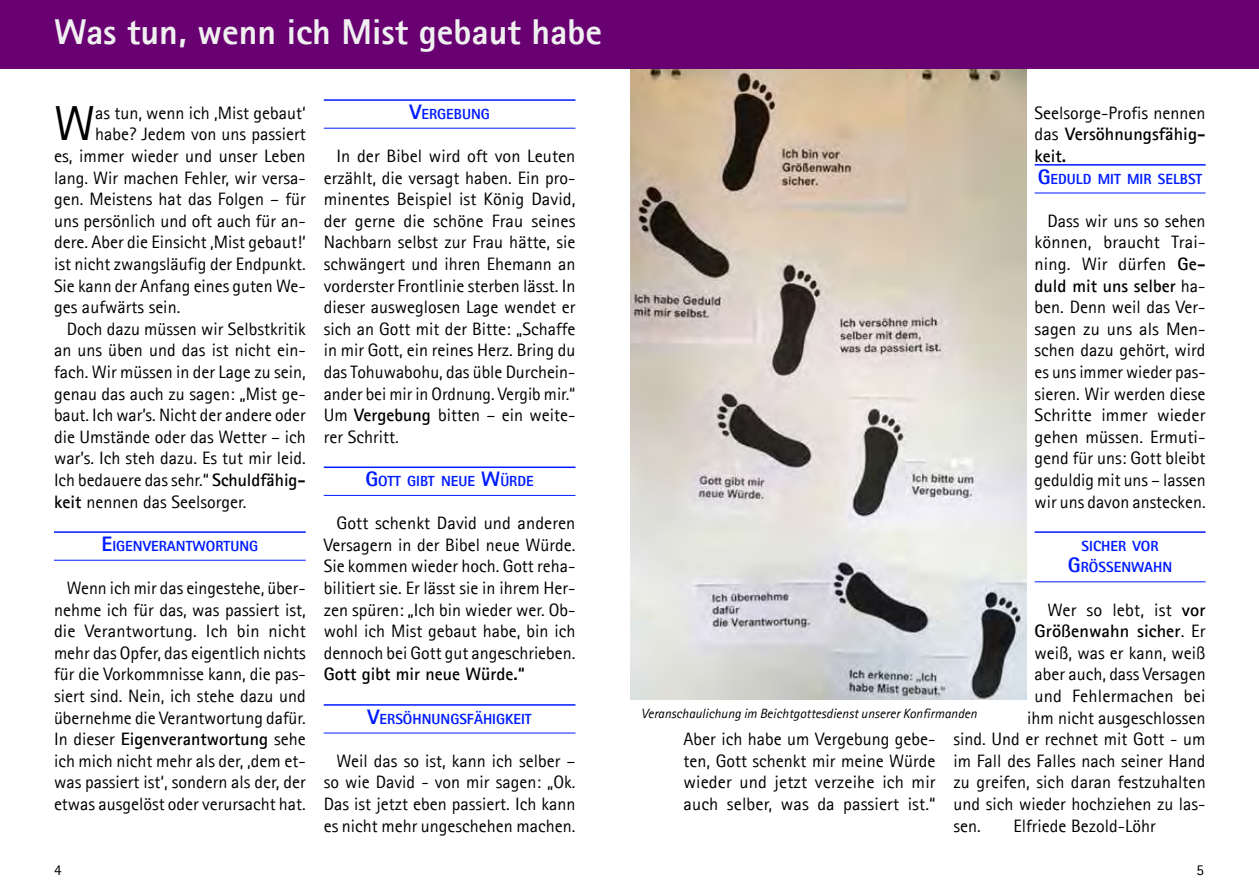
<style>
.page{position:relative;width:1259px;height:893px;background:#fff}
.page>*{position:absolute;margin:0;border:0;box-sizing:border-box;transform-origin:0 0}
.t1{font:49.35px "Agfa Rotis Sans Serif";color:#000}
.t2{font:800 36px "Agfa Rotis Sans Serif";color:#f0f0f1}
.t3{font:18px/21.6px "Agfa Rotis Sans Serif";color:#000;text-align:justify}
.t4{font:700 18px "Agfa Rotis Sans Serif";color:#000}
.t5{font:15px "Agfa Rotis Sans Serif";color:#000}
.t6{font:800 14.7px/21.6px "Agfa Rotis Sans Serif";color:#001cff;text-align:center}
.t7{font:italic 13.5px "Agfa Rotis Sans Serif";color:#000}
.s1{font-weight:700}
.s2{font-size:21px}
.s3{font-weight:400}
</style>
<div class="page">
<hr style="left:1034px;top:164px;width:171px;height:2px;background:#001cff">
<hr style="left:1034px;top:193px;width:171px;height:1px;background:#001cff">
<hr style="left:1034px;top:531px;width:171px;height:2px;background:#001cff">
<hr style="left:1034px;top:581px;width:171px;height:1px;background:#001cff">
<hr style="left:54px;top:531px;width:252px;height:2px;background:#001cff">
<hr style="left:54px;top:560px;width:252px;height:1px;background:#001cff">
<hr style="left:324px;top:99px;width:251px;height:2px;background:#001cff">
<hr style="left:324px;top:128px;width:251px;height:1px;background:#001cff">
<hr style="left:324px;top:467px;width:251px;height:1px;background:#001cff">
<hr style="left:324px;top:495px;width:251px;height:1px;background:#001cff">
<hr style="left:324px;top:704px;width:251px;height:2px;background:#001cff">
<hr style="left:324px;top:733px;width:251px;height:1px;background:#001cff">
<div style="left:0;top:0;width:1259px;height:68px;background:#690072"></div>
<img style="left:630px;top:69px;width:396px;height:631px">
<h2 class="t2" style="left:54px;top:9px;width:549px">Was tun, wenn ich Mist gebaut habe</h2>
<h1 class="t1" style="left:54px;top:95px;width:43px">W</h1>
<p class="t3" style="left:95px;top:102px;width:212px">as tun, wenn ich ‚Mist gebaut‘</p>
<p class="t3" style="left:95px;top:123px;width:212px">habe? Jedem von uns passiert</p>
<p class="t3" style="left:54px;top:145px;width:253px">es, immer wieder und unser Leben</p>
<p class="t3" style="left:54px;top:167px;width:253px">lang. Wir machen Fehler, wir versa-</p>
<p class="t3" style="left:54px;top:188px;width:253px">gen. Meistens hat das Folgen – für</p>
<p class="t3" style="left:54px;top:210px;width:253px">uns persönlich und oft auch für an-</p>
<p class="t3" style="left:54px;top:231px;width:253px">dere. Aber die Einsicht ‚Mist gebaut!‘</p>
<p class="t3" style="left:54px;top:253px;width:251px">ist nicht zwangsläufig der Endpunkt.</p>
<p class="t3" style="left:54px;top:275px;width:253px">Sie kann der Anfang eines guten We-</p>
<p class="t3" style="left:54px;top:296px;width:126px">ges aufwärts sein.</p>
<p class="t3" style="left:67px;top:318px;width:240px">Doch dazu müssen wir Selbstkritik</p>
<p class="t3" style="left:54px;top:339px;width:253px">an uns üben und das ist nicht ein-</p>
<p class="t3" style="left:54px;top:361px;width:253px">fach. Wir müssen in der Lage zu sein,</p>
<p class="t3" style="left:54px;top:383px;width:253px">genau das auch zu sagen: „Mist ge-</p>
<p class="t3" style="left:54px;top:404px;width:253px">baut. Ich war’s. Nicht der andere oder</p>
<p class="t3" style="left:54px;top:426px;width:253px">die Umstände oder das Wetter – ich</p>
<p class="t3" style="left:54px;top:447px;width:251px">war’s. Ich steh dazu. Es tut mir leid.</p>
<p class="t3" style="left:54px;top:469px;width:253px">Ich bedauere das sehr.“ <span class="s1">Schuldfähig-</span></p>
<p class="t3" style="left:54px;top:491px;width:192px"><span class="s1">keit</span> nennen das Seelsorger.</p>
<p class="t6" style="left:102px;top:535px;width:158px"><span class="s2">E</span>IGENVERANTWORTUNG</p>
<p class="t3" style="left:54px;top:577px;width:253px;text-indent:13px">Wenn ich mir das eingestehe, über&shy;nehme ich für das, was passiert ist, die Verantwortung. Ich bin nicht mehr das Opfer, das eigentlich nichts für die Vorkommnisse kann, die pas&shy;siert sind. Nein, ich stehe dazu und übernehme die Verantwortung dafür.<br>In dieser <span class="s1">Eigenverantwortung</span> sehe ich mich nicht mehr als der, ‚dem et&shy;was passiert ist‘, sondern als der, der etwas ausgelöst oder verursacht hat.</p>
<p class="t6" style="left:409px;top:103px;width:82px"><span class="s2">V</span>ERGEBUNG</p>
<p class="t3" style="left:324px;top:145px;width:253px;text-indent:13px">In der Bibel wird oft von Leuten erzählt, die versagt haben. Ein pro&shy;minentes Beispiel ist König David, der gerne die schöne Frau seines Nachbarn selbst zur Frau hätte, sie schwängert und ihren Ehemann an vorderster Frontlinie sterben lässt. In dieser ausweglosen Lage wendet er sich an Gott mit der Bitte: „Schaffe in mir Gott, ein reines Herz. Bring du das Tohuwabohu, das üble Durchein&shy;ander bei mir in Ordnung. Vergib mir.“ Um <span class="s1">Vergebung</span> bitten – ein weite&shy;rer Schritt.</p>
<p class="t6" style="left:365px;top:470px;width:170px"><span class="s2">G</span>OTT GIBT NEUE <span class="s2">W</span>ÜRDE</p>
<p class="t3" style="left:324px;top:512px;width:253px;text-indent:13px">Gott schenkt David und anderen Versagern in der Bibel neue Würde.<br>Sie kommen wieder hoch. Gott reha&shy;bilitiert sie. Er lässt sie in ihrem Her&shy;zen spüren: „Ich bin wieder wer. Ob&shy;wohl ich Mist gebaut habe, bin ich dennoch bei Gott gut angeschrieben.</p>
<p class="t4" style="left:324px;top:663px;width:202px">Gott gibt mir neue Würde.“</p>
<p class="t6" style="left:367px;top:708px;width:166px"><span class="s2">V</span>ERSÖHNUNGSFÄHIGKEIT</p>
<p class="t3" style="left:324px;top:750px;width:253px;text-indent:13px">Weil das so ist, kann ich selber – so wie David - von mir sagen: „Ok.<br>Das ist jetzt eben passiert. Ich kann es nicht mehr ungeschehen machen.</p>
<p class="t3" style="left:1034px;top:102px;width:172px">Seelsorge-Profis nennen das <span class="s1">Versöhnungsfähig&shy;keit.</span></p>
<p class="t6" style="left:1037px;top:168px;width:166px"><span class="s2">G</span>EDULD MIT MIR SELBST</p>
<p class="t3" style="left:1034px;top:210px;width:172px;text-indent:13px">Dass wir uns so sehen können, braucht Trai&shy;ning. Wir dürfen <span class="s1">Ge&shy;duld mit uns selber</span> ha&shy;ben. Denn weil das Ver&shy;sagen zu uns als Men&shy;schen dazu gehört, wird es uns immer wieder pas&shy;sieren. Wir werden diese Schritte immer wieder gehen müssen. Ermuti&shy;gend für uns: Gott bleibt geduldig mit uns – lassen wir uns davon anstecken.</p>
<p class="t6" style="left:1068px;top:535px;width:106px">SICHER VOR<br><span class="s2">G</span>RÖSSENWAHN</p>
<p class="t3" style="left:1047px;top:599px;width:160px">Wer so lebt, ist <span class="s1">vor</span></p>
<p class="t4" style="left:1034px;top:620px;width:172px">Größenwahn sicher<span class="s3">. Er</span></p>
<p class="t3" style="left:1034px;top:642px;width:172px">weiß, was er kann, weiß</p>
<p class="t3" style="left:1034px;top:663px;width:173px">aber auch, dass Versagen</p>
<p class="t3" style="left:1034px;top:685px;width:172px">und Fehlermachen bei</p>
<p class="t3" style="left:1027px;top:707px;width:180px">ihm nicht ausgeschlossen</p>
<p class="t3" style="left:953px;top:728px;width:253px">sind. Und er rechnet mit Gott - um</p>
<p class="t3" style="left:953px;top:750px;width:253px">im Fall des Falles nach seiner Hand</p>
<p class="t3" style="left:953px;top:771px;width:254px">zu greifen, sich daran festzuhalten</p>
<p class="t3" style="left:953px;top:793px;width:253px">und sich wieder hochziehen zu las-</p>
<p class="t3" style="left:953px;top:815px;width:27px">sen.</p>
<p class="t3" style="left:1013px;top:815px;width:144px">Elfriede Bezold-Löhr</p>
<p class="t7" style="left:641px;top:705px;width:337px">Veranschaulichung im Beichtgottesdienst unserer Konfirmanden</p>
<p class="t3" style="left:683px;top:728px;width:254px">Aber ich habe um Vergebung gebe&shy;ten, Gott schenkt mir meine Würde wieder und jetzt verzeihe ich mir auch selber, was da passiert ist.“</p>
<p class="t5" style="left:54px;top:861px;width:9px">4</p>
<p class="t5" style="left:1196px;top:861px;width:9px">5</p>
</div>
